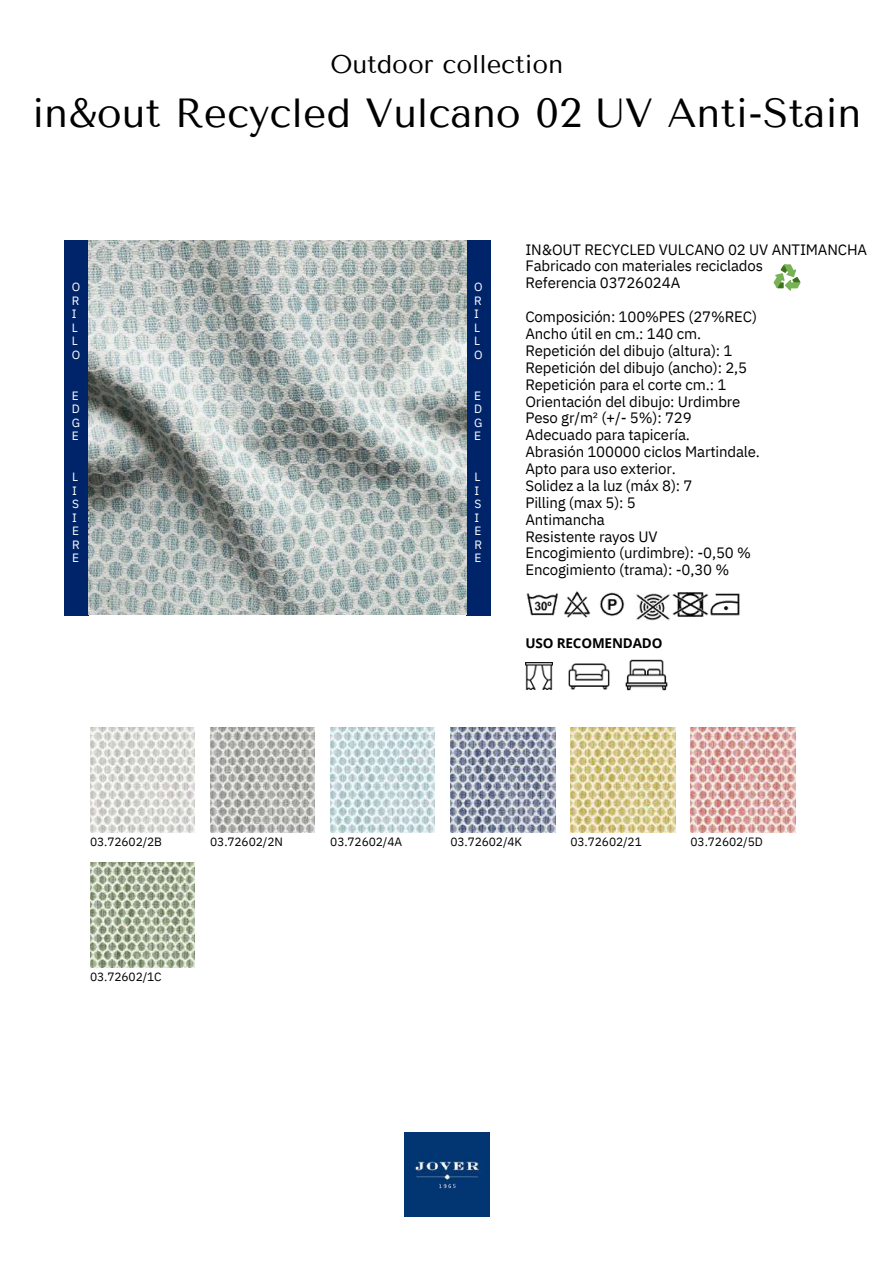
<style>
.page{position:relative;width:894px;height:1264px;background:#fff}
.page>*{position:absolute;margin:0;border:0;box-sizing:border-box;transform-origin:0 0}
.t1{font:40.5px "Tenor Sans";color:#000}
.t2{font:25.5px "Tenor Sans";color:#000}
.t3{font:15px/16.8px "IBM Plex Sans";letter-spacing:-.01em;color:#000}
.t4{font:700 13.5px "Open Sans";letter-spacing:-.01em;color:#000}
.t5{font:12px "IBM Plex Sans";letter-spacing:-.01em;color:#000}
.t6{font:12px/13.5px "IBM Plex Sans";color:#fff}
</style>
<div class="page">
<div style="left:64px;top:240px;width:24px;height:375px;background:#00246a"></div>
<div style="left:466px;top:240px;width:24px;height:375px;background:#00246a"></div>
<img style="left:90px;top:727px;width:105px;height:105px">
<img style="left:210px;top:727px;width:105px;height:105px">
<img style="left:330px;top:727px;width:105px;height:105px">
<img style="left:450px;top:727px;width:105px;height:105px">
<img style="left:570px;top:727px;width:105px;height:105px">
<img style="left:690px;top:727px;width:105px;height:105px">
<img style="left:90px;top:862px;width:105px;height:105px">
<img style="left:404px;top:1132px;width:85px;height:84px">
<img style="left:526px;top:593px;width:32px;height:23px">
<img style="left:564px;top:591px;width:27px;height:27px">
<img style="left:600px;top:592px;width:25px;height:24px">
<img style="left:636px;top:593px;width:34px;height:27px">
<img style="left:672px;top:592px;width:68px;height:25px">
<img style="left:525px;top:662px;width:27px;height:27px">
<img style="left:568px;top:663px;width:41px;height:27px">
<img style="left:625px;top:659px;width:42px;height:32px">
<svg style="left:773px;top:264px;width:27px;height:27px"></svg>
<img style="left:88px;top:240px;width:378px;height:375px">
<h2 class="t2" style="left:330px;top:50px;width:234px">Outdoor collection</h2>
<h1 class="t1" style="left:32px;top:90px;width:830px">in&amp;out Recycled Vulcano 02 UV Anti-Stain</h1>
<p class="t6" style="left:72px;top:280px;width:10px">O<br>R<br>I<br>L<br>L<br>O</p>
<p class="t6" style="left:72px;top:388px;width:10px;text-align:justify">E D G E</p>
<p class="t6" style="left:72px;top:470px;width:9px">L<br>I<br>S<br>I<br>E<br>R<br>E</p>
<p class="t6" style="left:474px;top:280px;width:10px">O<br>R<br>I<br>L<br>L<br>O</p>
<p class="t6" style="left:474px;top:388px;width:10px;text-align:justify">E D G E</p>
<p class="t6" style="left:474px;top:470px;width:9px">L<br>I<br>S<br>I<br>E<br>R<br>E</p>
<p class="t3" style="left:525px;top:240px;width:343px">IN&amp;OUT RECYCLED VULCANO 02 UV ANTIMANCHA<br>Fabricado con materiales reciclados<br>Referencia 03726024A</p>
<p class="t3" style="left:525px;top:308px;width:236px">Composición: 100%PES (27%REC)<br>Ancho útil en cm.: 140 cm.<br>Repetición del dibujo (altura): 1<br>Repetición del dibujo (ancho): 2,5<br>Repetición para el corte cm.: 1<br>Orientación del dibujo: Urdimbre<br>Peso gr/m² (+/- 5%): 729<br>Adecuado para tapicería.<br>Abrasión 100000 ciclos Martindale.<br>Apto para uso exterior.<br>Solidez a la luz (máx 8): 7<br>Pilling (max 5): 5<br>Antimancha<br>Resistente rayos UV<br>Encogimiento (urdimbre): -0,50 %<br>Encogimiento (trama): -0,30 %</p>
<p class="t4" style="left:525px;top:633px;width:138px">USO RECOMENDADO</p>
<p class="t5" style="left:90px;top:833px;width:74px">03.72602/2B</p>
<p class="t5" style="left:210px;top:833px;width:74px">03.72602/2N</p>
<p class="t5" style="left:330px;top:833px;width:73px">03.72602/4A</p>
<p class="t5" style="left:450px;top:833px;width:73px">03.72602/4K</p>
<p class="t5" style="left:570px;top:833px;width:73px">03.72602/21</p>
<p class="t5" style="left:690px;top:833px;width:74px">03.72602/5D</p>
<p class="t5" style="left:90px;top:968px;width:73px">03.72602/1C</p>
</div>
